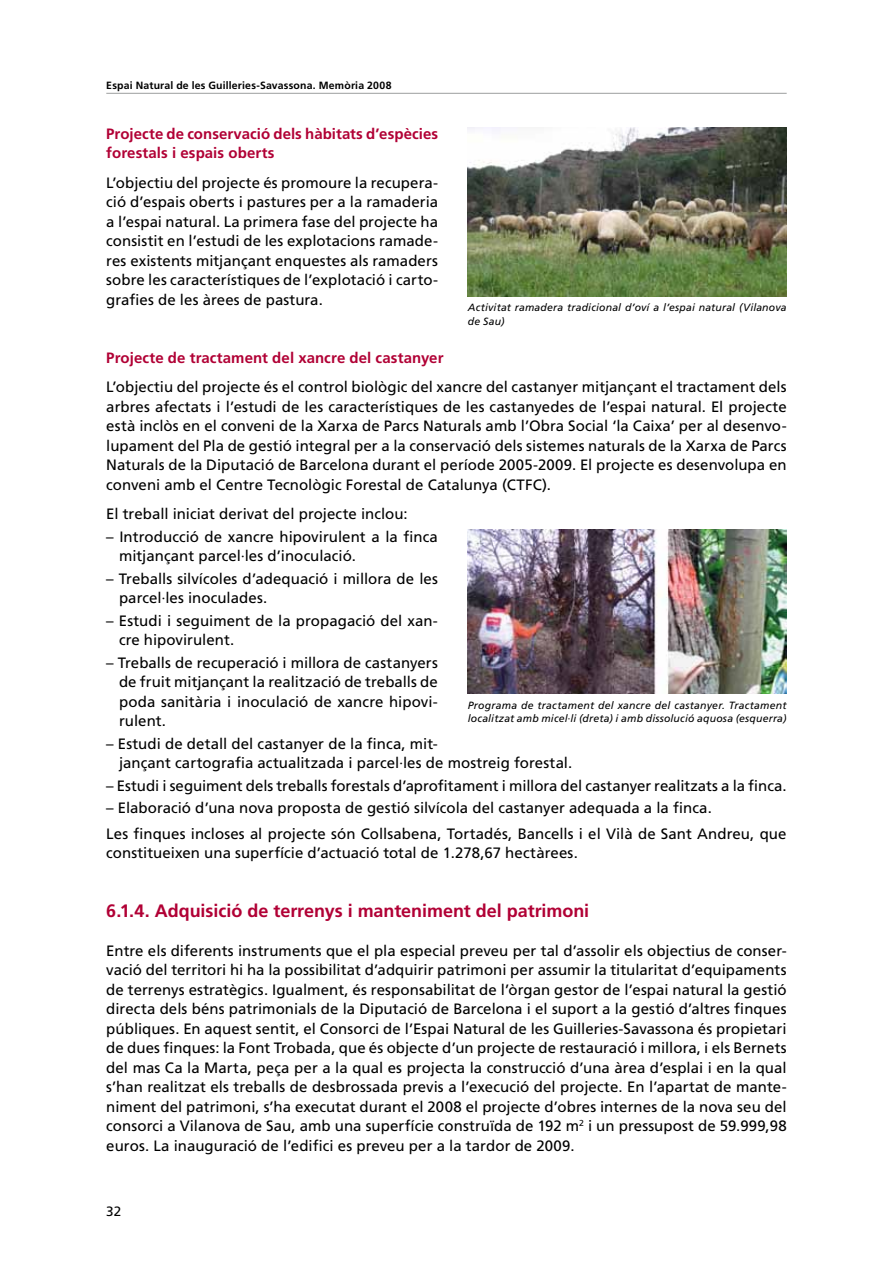
<style>
.page{position:relative;width:893px;height:1263px;background:#fff}
.page>*{position:absolute;margin:0;border:0;box-sizing:border-box;transform-origin:0 0}
.t1{font:700 18px "Frutiger LT Std";letter-spacing:-.005em;color:#b10035}
.t2{font:15px/19.5px "Frutiger LT Std";color:#000}
.t3{font:700 15px/19.5px "Frutiger LT Std";letter-spacing:.005em;color:#b10035}
.t4{font:13.5px "Frutiger LT Std";color:#000}
.t5{font:italic 10.5px/13.5px "Frutiger LT Std";letter-spacing:.015em;color:#000}
.t6{font:700 10.5px "Frutiger LT Std";letter-spacing:.02em;color:#000}
</style>
<div class="page">
<hr style="left:106px;top:93px;width:681px;height:1px;background:#9c9e9f">
<img style="left:468px;top:128px;width:319px;height:169px">
<img style="left:468px;top:529px;width:319px;height:165px">
<p class="t6" style="left:106px;top:79px;width:287px">Espai Natural de les Guilleries-Savassona. Memòria 2008</p>
<p class="t3" style="left:106px;top:124px;width:333px">Projecte de conservació dels hàbitats d’espècies forestals i espais oberts</p>
<p class="t2" style="left:106px;top:173px;width:333px;text-align:justify">L’objectiu del projecte és promoure la recupera&shy;ció d’espais oberts i pastures per a la ramaderia a l’espai natural . La primera fase del projecte ha consistit en l’estudi de les explotacions ramade&shy;res existents mitjançant enquestes als ramaders sobre les característiques de l’explotació i carto&shy;grafies de les àrees de pastura .</p>
<p class="t5" style="left:468px;top:301px;width:320px">Activitat ramadera tradicional d’oví a l’espai natural (Vilanova de Sau)</p>
<p class="t3" style="left:106px;top:348px;width:339px">Projecte de tractament del xancre del castanyer</p>
<p class="t2" style="left:106px;top:377px;width:682px;text-align:justify">L’objectiu del projecte és el control biològic del xancre del castanyer mitjançant el tractament dels arbres afectats i l’estudi de les característiques de les castanyedes de l’espai natural . El projecte està inclòs en el conveni de la Xarxa de Parcs Naturals amb l’Obra Social ‘la Caixa’ per al desenvo&shy;lupament del Pla de gestió integral per a la conservació dels sistemes naturals de la Xarxa de Parcs Naturals de la Diputació de Barcelona durant el període 2005-2009 . El projecte es desenvolupa en conveni amb el Centre Tecnològic Forestal de Catalunya (CTFC) .</p>
<p class="t2" style="left:106px;top:504px;width:303px">El treball iniciat derivat del projecte inclou:</p>
<p class="t2" style="left:119px;top:527px;width:320px;text-indent:-13px">– Introducció de xancre hipovirulent a la finca mitjançant parcel·les d’inoculació .</p>
<p class="t2" style="left:119px;top:569px;width:320px;text-indent:-13px">– Treballs silvícoles d’adequació i millora de les parcel·les inoculades .</p>
<p class="t2" style="left:119px;top:611px;width:320px;text-indent:-13px">– Estudi i seguiment de la propagació del xan&shy;cre hipovirulent .</p>
<p class="t2" style="left:119px;top:653px;width:320px;text-align:justify;text-indent:-13px">– Treballs de recuperació i millora de castanyers de fruit mitjançant la realització de treballs de poda sanitària i inoculació de xancre hipovi&shy;rulent .</p>
<p class="t2" style="left:119px;top:734px;width:455px;text-indent:-13px">– Estudi de detall del castanyer de la finca, mit-<br>jançant cartografia actualitzada i parcel·les de mostreig forestal .</p>
<p class="t2" style="left:106px;top:776px;width:682px">– Estudi i seguiment dels treballs forestals d’aprofitament i millora del castanyer realitzats a la finca .</p>
<p class="t2" style="left:106px;top:795px;width:682px;line-height:25.5px">– Elaboració d’una nova proposta de gestió silvícola del castanyer adequada a la finca .<br>Les finques incloses al projecte són Collsabena, Tortadés, Bancells i el Vilà de Sant Andreu, que</p>
<p class="t2" style="left:106px;top:843px;width:473px">constitueixen una superfície d’actuació total de 1 .278,67 hectàrees .</p>
<p class="t5" style="left:468px;top:698px;width:320px">Programa de tractament del xancre del castanyer. Tractament localitzat amb micel·li (dreta) i amb dissolució aquosa (esquerra)</p>
<p class="t1" style="left:106px;top:900px;width:484px">6.1.4. Adquisició de terrenys i manteniment del patrimoni</p>
<p class="t2" style="left:106px;top:941px;width:682px;text-align:justify">Entre els diferents instruments que el pla especial preveu per tal d’assolir els objectius de conser&shy;vació del territori hi ha la possibilitat d’adquirir patrimoni per assumir la titularitat d’equipaments de terrenys estratègics . Igualment, és responsabilitat de l’òrgan gestor de l’espai natural la gestió directa dels béns patrimonials de la Diputació de Barcelona i el suport a la gestió d’altres finques públiques . En aquest sentit, el Consorci de l’Espai Natural de les Guilleries-Savassona és propietari de dues finques: la Font Trobada, que és objecte d’un projecte de restauració i millora, i els Bernets del mas Ca la Marta, peça per a la qual es projecta la construcció d’una àrea d’esplai i en la qual s’han realitzat els treballs de desbrossada previs a l’execució del projecte . En l’apartat de mante&shy;niment del patrimoni, s’ha executat durant el 2008 el projecte d’obres internes de la nova seu del consorci a Vilanova de Sau, amb una superfície construïda de 192 m<sup>2</sup> i un pressupost de 59 .999,98 euros . La inauguració de l’edifici es preveu per a la tardor de 2009 .</p>
<p class="t4" style="left:106px;top:1203px;width:17px">32</p>
</div>
